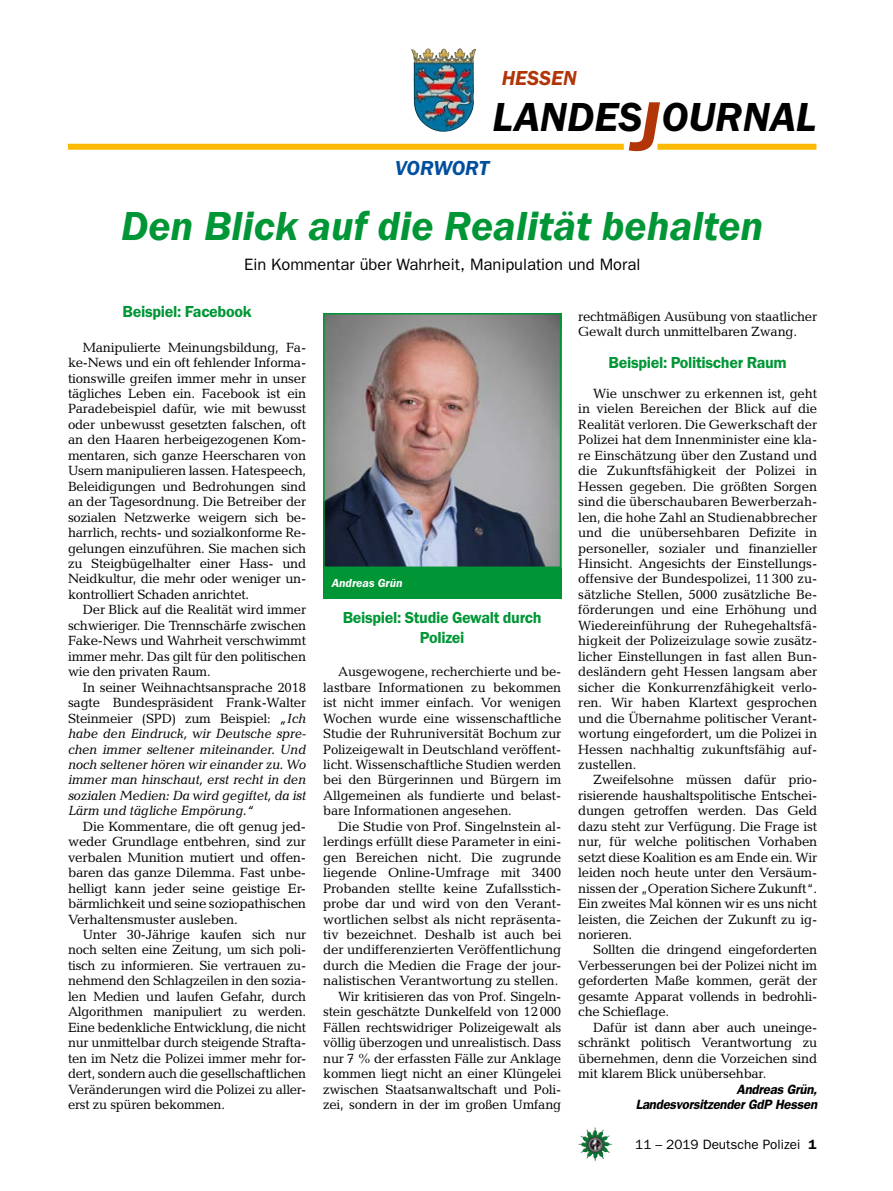
<style>
.page{position:relative;width:893px;height:1191px;background:#fff}
.page>*{position:absolute;margin:0;border:0;box-sizing:border-box;transform-origin:0 0}
._02__HEADLINE_3spalt{font:italic 600 42px "Franklin Gothic Itc T";color:#009636}
.t1{font:italic 600 42px "Franklin Gothic Itc T";color:#000}
._01__RUBRIKENZEILE_o{font:italic 600 21px "Franklin Gothic Itc T";letter-spacing:-.01em;color:#004f9f}
.t2{font:italic 600 21px "Franklin Gothic Itc T";color:#b13507}
._14__ZÜ_A_1-zeilig{font:600 16.5px/19.5px "Franklin Gothic Itc T";letter-spacing:-.02em;color:#009636;text-align:center}
._07__AUTORENZEILE{font:16.5px "Franklin Gothic";color:#000}
._09__GRUNDTEXT___Blo{font:13.5px/15.5px "Candida";letter-spacing:-.02em;color:#000;text-align:justify}
._09__GRUNDTEXT___Blo-2{font:italic 13.5px/15.5px "Candida";letter-spacing:-.02em;color:#000;text-align:justify}
._13__UNTERSCHRIFT_Ar{font:italic 600 13.5px "Franklin Gothic";letter-spacing:-.02em;color:#000}
.t3{font:13.5px "Franklin Gothic";color:#000}
._12__BILDUNTERSCHRIF{font:italic 600 12px "Franklin Gothic Itc T";color:#fff}
.s1{font-size:72px;color:#b13507}
.s2{font-style:normal}
.s3{font-weight:600}
</style>
<div class="page">
<img style="left:578px;top:1127px;width:17px;height:25px">
<img style="left:411px;top:48px;width:48px;height:84px">
<div style="left:657px;top:144px;width:159px;height:6px;background:#fbba00"></div>
<div style="left:68px;top:144px;width:556px;height:6px;background:#fbba00"></div>
<img style="left:326px;top:316px;width:232px;height:249px">
<div style="left:323px;top:313px;width:238px;height:255px;border:2px solid #009636"></div>
<div style="left:323px;top:568px;width:238px;height:31px;background:#009636"></div>
<p class="t2" style="left:502px;top:66px;width:77px">HESSEN</p>
<p class="t1" style="left:492px;top:93px;width:325px">LANDES<span class="s1">J</span>OURNAL</p>
<p class="_01__RUBRIKENZEILE_o" style="left:395px;top:156px;width:95px">VORWORT</p>
<p class="_02__HEADLINE_3spalt" style="left:121px;top:201px;width:644px">Den Blick auf die Realität behalten</p>
<p class="_07__AUTORENZEILE" style="left:244px;top:255px;width:398px">Ein Kommentar über Wahrheit, Manipulation und Moral</p>
<p class="_14__ZÜ_A_1-zeilig" style="left:123px;top:302px;width:130px">Beispiel: Facebook</p>
<p class="_09__GRUNDTEXT___Blo" style="left:68px;top:339px;width:240px;text-indent:15px">Manipulierte Meinungsbildung, Fa&shy;ke-News und ein oft fehlender Informa&shy;tionswille greifen immer mehr in unser tägliches Leben ein. Facebook ist ein Paradebeispiel dafür, wie mit bewusst oder unbewusst gesetzten falschen, oft an den Haaren herbeigezogenen Kom&shy;mentaren, sich ganze Heerscharen von Usern manipulieren lassen. Hatespeech, Beleidigungen und Bedrohungen sind an der Tagesordnung. Die Betreiber der sozialen Netzwerke weigern sich be&shy;harrlich, rechts- und sozialkonforme Re&shy;gelungen einzuführen. Sie machen sich zu Steigbügelhalter einer Hass- und Neidkultur, die mehr oder weniger un&shy;kontrolliert Schaden anrichtet.</p>
<p class="_09__GRUNDTEXT___Blo" style="left:68px;top:602px;width:240px;text-indent:15px">Der Blick auf die Realität wird immer schwieriger. Die Trennschärfe zwischen Fake-News und Wahrheit verschwimmt immer mehr. Das gilt für den politischen wie den privaten Raum.</p>
<p class="_09__GRUNDTEXT___Blo-2" style="left:68px;top:679px;width:240px;text-indent:15px"><span class="s2">In seiner Weihnachtsansprache 2018 sagte Bundespräsident Frank-Walter Steinmeier (SPD) zum Beispiel:</span> „Ich habe den Eindruck, wir Deutsche spre&shy;chen immer seltener miteinander. Und noch seltener hören wir einander zu. Wo immer man hinschaut, erst recht in den sozialen Medien: Da wird gegiftet, da ist Lärm und tägliche Empörung.“</p>
<p class="_09__GRUNDTEXT___Blo" style="left:68px;top:818px;width:240px;text-indent:15px">Die Kommentare, die oft genug jed&shy;weder Grundlage entbehren, sind zur verbalen Munition mutiert und offen&shy;baren das ganze Dilemma. Fast unbe&shy;helligt kann jeder seine geistige Er&shy;bärmlichkeit und seine soziopathischen Verhaltensmuster ausleben.</p>
<p class="_09__GRUNDTEXT___Blo" style="left:68px;top:926px;width:240px;text-indent:15px">Unter 30-Jährige kaufen sich nur noch selten eine Zeitung, um sich poli&shy;tisch zu informieren. Sie vertrauen zu&shy;nehmend den Schlagzeilen in den sozia&shy;len Medien und laufen Gefahr, durch Algorithmen manipuliert zu werden.<br>Eine bedenkliche Entwicklung, die nicht nur unmittelbar durch steigende Strafta&shy;ten im Netz die Polizei immer mehr for&shy;dert, sondern auch die gesellschaftlichen Veränderungen wird die Polizei zu aller&shy;erst zu spüren bekommen.</p>
<p class="_12__BILDUNTERSCHRIF" style="left:332px;top:576px;width:73px">Andreas Grün</p>
<p class="_14__ZÜ_A_1-zeilig" style="left:343px;top:608px;width:200px">Beispiel: Studie Gewalt durch<br>Polizei</p>
<p class="_09__GRUNDTEXT___Blo" style="left:323px;top:664px;width:240px;text-indent:15px">Ausgewogene, recherchierte und be&shy;lastbare Informationen zu bekommen ist nicht immer einfach. Vor wenigen Wochen wurde eine wissenschaftliche Studie der Ruhruniversität Bochum zur Polizeigewalt in Deutschland veröffent&shy;licht. Wissenschaftliche Studien werden bei den Bürgerinnen und Bürgern im Allgemeinen als fundierte und belast&shy;bare Informationen angesehen.</p>
<p class="_09__GRUNDTEXT___Blo" style="left:323px;top:818px;width:240px;text-indent:15px">Die Studie von Prof. Singelnstein al&shy;lerdings erfüllt diese Parameter in eini&shy;gen Bereichen nicht. Die zugrunde liegende Online-Umfrage mit 3400<br>Probanden stellte keine Zufallsstich&shy;probe dar und wird von den Verant&shy;wortlichen selbst als nicht repräsenta&shy;tiv bezeichnet. Deshalb ist auch bei der undifferenzierten Veröffentlichung durch die Medien die Frage der jour&shy;nalistischen Verantwortung zu stellen.</p>
<p class="_09__GRUNDTEXT___Blo" style="left:323px;top:988px;width:240px;text-indent:15px">Wir kritisieren das von Prof. Singeln&shy;stein geschätzte Dunkelfeld von 12000<br>Fällen rechtswidriger Polizeigewalt als völlig überzogen und unrealistisch. Dass nur 7 % der erfassten Fälle zur Anklage kommen liegt nicht an einer Klüngelei zwischen Staatsanwaltschaft und Poli&shy;zei, sondern in der im großen Umfang</p>
<p class="_09__GRUNDTEXT___Blo" style="left:578px;top:308px;width:240px">rechtmäßigen Ausübung von staatlicher<br>Gewalt durch unmittelbaren Zwang.</p>
<p class="_14__ZÜ_A_1-zeilig" style="left:609px;top:352px;width:180px">Beispiel: Politischer Raum</p>
<p class="_09__GRUNDTEXT___Blo" style="left:578px;top:386px;width:240px;text-indent:15px">Wie unschwer zu erkennen ist, geht in vielen Bereichen der Blick auf die Realität verloren. Die Gewerkschaft der Polizei hat dem Innenminister eine kla&shy;re Einschätzung über den Zustand und die Zukunftsfähigkeit der Polizei in Hessen gegeben. Die größten Sorgen sind die überschaubaren Bewerberzah&shy;len, die hohe Zahl an Studienabbrecher und die unübersehbaren Defizite in personeller, sozialer und finanzieller Hinsicht. Angesichts der Einstellungs&shy;offensive der Bundespolizei, 11 300 zu&shy;sätzliche Stellen, 5000 zusätzliche Be&shy;förderungen und eine Erhöhung und Wiedereinführung der Ruhegehaltsfä&shy;higkeit der Polizeizulage sowie zusätz&shy;licher Einstellungen in fast allen Bun&shy;desländern geht Hessen langsam aber sicher die Konkurrenzfähigkeit verlo&shy;ren. Wir haben Klartext gesprochen und die Übernahme politischer Verant&shy;wortung eingefordert, um die Polizei in Hessen nachhaltig zukunftsfähig auf&shy;zustellen.</p>
<p class="_09__GRUNDTEXT___Blo" style="left:578px;top:772px;width:240px;text-align:left;text-indent:15px">Zweifelsohne müssen dafür prio&shy;risierende haushaltspolitische Entschei&shy;dungen getroffen werden. Das Geld dazu steht zur Verfügung. Die Frage ist nur, für welche politischen Vorhaben setzt diese Koalition es am Ende ein. Wir leiden noch heute unter den Versäum&shy;nissen der „Operation Sichere Zukunft“.<br>Ein zweites Mal können wir es uns nicht leisten, die Zeichen der Zukunft zu ig&shy;norieren.</p>
<p class="_09__GRUNDTEXT___Blo" style="left:578px;top:942px;width:240px;text-indent:15px">Sollten die dringend eingeforderten Verbesserungen bei der Polizei nicht im geforderten Maße kommen, gerät der gesamte Apparat vollends in bedrohli&shy;che Schieflage.</p>
<p class="_09__GRUNDTEXT___Blo" style="left:578px;top:1019px;width:240px;text-indent:15px">Dafür ist dann aber auch uneinge&shy;schränkt politisch Verantwortung zu übernehmen, denn die Vorzeichen sind mit klarem Blick unübersehbar.</p>
<p class="_13__UNTERSCHRIFT_Ar" style="left:736px;top:1081px;width:82px">Andreas Grün,</p>
<p class="_13__UNTERSCHRIFT_Ar" style="left:636px;top:1096px;width:183px">Landesvorsitzender GdP Hessen</p>
<p class="t3" style="left:635px;top:1136px;width:183px">11 – 2019 Deutsche Polizei <span class="s3">1</span></p>
</div>
